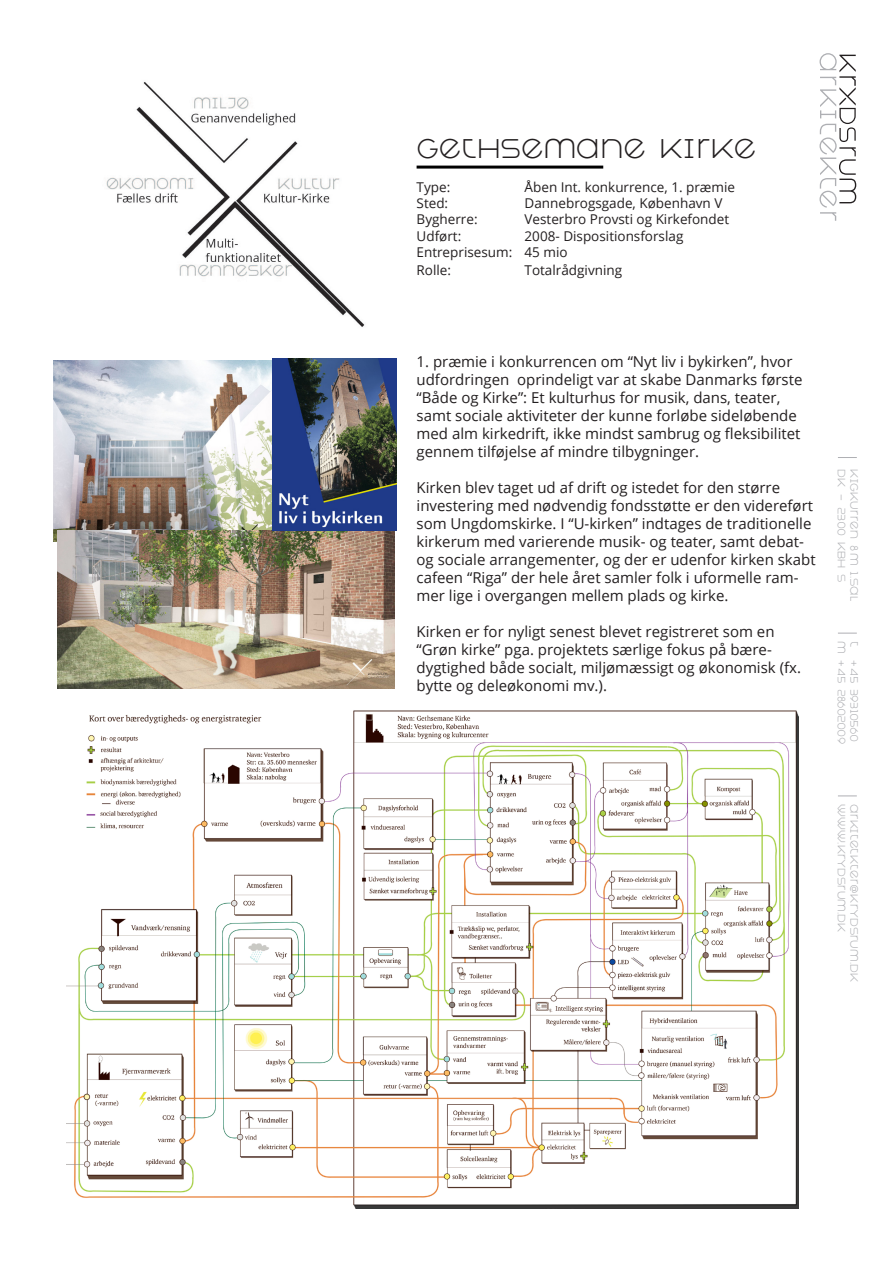
<style>
.page{position:relative;width:893px;height:1263px;background:#fff}
.page>*{position:absolute;margin:0;border:0;box-sizing:border-box;transform-origin:0 0}
.t1{font:27px "Krydsrum";color:#231f20}
.t2{font:15px/18px "Open Sans";color:#231f20}
.t3{font:13.5px "Open Sans";color:#231f20}
.t4{font:10.65px "Krydsrum";color:#aeafb3}
.t5{font:10.65px "Krydsrum";letter-spacing:-.02em;color:#aeafb3}
.t6{font:10.65px "Krydsrum";letter-spacing:-.135em;color:#aeafb3}
.t7{font:10.65px "Krydsrum";letter-spacing:-.06em;color:#aeafb3}
</style>
<div class="page">
<svg style="left:838px;top:457px;width:19px;height:1px"></svg>
<svg style="left:838px;top:633px;width:19px;height:1px"></svg>
<svg style="left:838px;top:795px;width:19px;height:1px"></svg>
<svg style="left:819px;top:53px;width:37px;height:168px"></svg>
<hr style="left:417px;top:166px;width:186px;height:3px;background:#000">
<img style="left:106px;top:82px;width:259px;height:245px">
<img style="left:53px;top:360px;width:219px;height:181px">
<img style="left:58px;top:530px;width:336px;height:159px">
<img style="left:272px;top:358px;width:125px;height:172px">
<img style="left:66px;top:710px;width:733px;height:499px">
<p class="t1" style="left:417px;top:134px;width:341px">GETHSEMANE KIRKE</p>
<p class="t3" style="left:417px;top:178px;width:35px">Type:</p>
<p class="t3" style="left:525px;top:178px;width:212px">Åben Int. konkurrence, 1. præmie</p>
<p class="t3" style="left:417px;top:194px;width:33px">Sted:</p>
<p class="t3" style="left:525px;top:194px;width:199px">Dannebrogsgade, København V</p>
<p class="t3" style="left:417px;top:210px;width:62px">Bygherre:</p>
<p class="t3" style="left:525px;top:210px;width:206px">Vesterbro Provsti og Kirkefondet</p>
<p class="t3" style="left:417px;top:226px;width:46px">Udført:</p>
<p class="t3" style="left:525px;top:226px;width:160px">2008- Dispositionsforslag</p>
<p class="t3" style="left:417px;top:243px;width:153px">Entreprisesum: 45 mio</p>
<p class="t3" style="left:417px;top:261px;width:36px">Rolle:</p>
<p class="t3" style="left:525px;top:261px;width:99px">Totalrådgivning</p>
<p class="t2" style="left:417px;top:352px;width:387px">1. præmie i konkurrencen om “Nyt liv i bykirken”, hvor udfordringen oprindeligt var at skabe Danmarks første “Både og Kirke”: Et kulturhus for musik, dans, teater, samt sociale aktiviteter der kunne forløbe sideløbende med alm kirkedrift, ikke mindst sambrug og fleksibilitet gennem tilføjelse af mindre tilbygninger.</p>
<p class="t2" style="left:417px;top:478px;width:401px">Kirken blev taget ud af drift og istedet for den større investering med nødvendig fondsstøtte er den videreført som Ungdomskirke. I “U-kirken” indtages de traditionelle kirkerum med varierende musik- og teater, samt debat&shy;og sociale arrangementer, og der er udenfor kirken skabt cafeen “Riga” der hele året samler folk i uformelle ram&shy;mer lige i overgangen mellem plads og kirke.</p>
<p class="t2" style="left:417px;top:622px;width:386px">Kirken er for nyligt senest blevet registreret som en “Grøn kirke” pga. projektets særlige fokus på bære&shy;dygtighed både socialt, miljømæssigt og økonomisk (fx. bytte og deleøkonomi mv.).</p>
<p class="t5" style="left:847px;top:469px;width:114px;rotate:90deg">DK - 2300 KBH S</p>
<p class="t4" style="left:860px;top:469px;width:134px;rotate:90deg">KIGKURREN 8M 1.SAL</p>
<p class="t4" style="left:847px;top:641px;width:14px;rotate:90deg">M</p>
<p class="t4" style="left:860px;top:641px;width:8px;rotate:90deg">T</p>
<p class="t6" style="left:847px;top:659px;width:87px;rotate:90deg">+45 28602009</p>
<p class="t7" style="left:860px;top:659px;width:85px;rotate:90deg">+45 39310560</p>
<p class="t4" style="left:847px;top:804px;width:130px;rotate:90deg">WWW.KRYDSRUM.DK</p>
<p class="t4" style="left:860px;top:804px;width:179px;rotate:90deg">ARKITETKTER@KRYDSRUM.DK</p>
</div>
